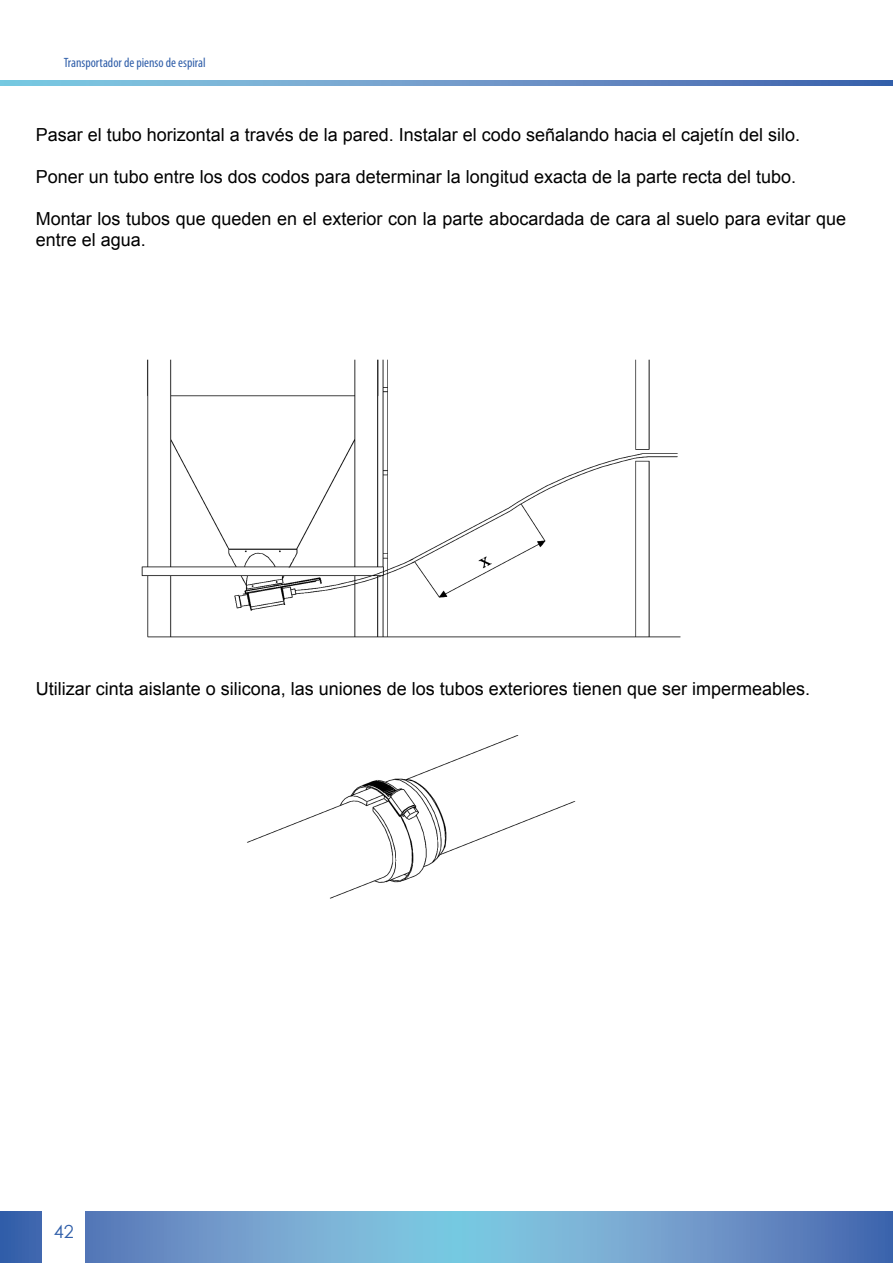
<style>
.page{position:relative;width:893px;height:1263px;background:#fff}
.page>*{position:absolute;margin:0;border:0;box-sizing:border-box;transform-origin:0 0}
.t1{font:18px/21px "Arial";color:#000}
.t2{font:18px "Century Gothic";color:#2f5ea9}
.t3{font:condensed 13.5px "Myriad Pro";color:#2f5ea9}
</style>
<div class="page">
<svg style="left:0;top:1212px;width:893px;height:51px;background:#6b9cca"></svg>
<svg style="left:0;top:81px;width:893px;height:4px;background:#6999c9"></svg>
<div style="left:43px;top:1209px;width:42px;height:54px;background:#fff"></div>
<img style="left:141px;top:359px;width:540px;height:540px">
<p class="t3" style="left:64px;top:54px;width:143px">Transportador de pienso de espiral</p>
<p class="t1" style="left:36px;top:124px;width:766px">Pasar el tubo horizontal a través de la pared. Instalar el codo señalando hacia el cajetín del silo.</p>
<p class="t1" style="left:36px;top:166px;width:762px">Poner un tubo entre los dos codos para determinar la longitud exacta de la parte recta del tubo.</p>
<p class="t1" style="left:36px;top:208px;width:812px">Montar los tubos que queden en el exterior con la parte abocardada de cara al suelo para evitar que entre el agua.</p>
<p class="t1" style="left:36px;top:678px;width:776px">Utilizar cinta aislante o silicona, las uniones de los tubos exteriores tienen que ser impermeables.</p>
<p class="t2" style="left:54px;top:1219px;width:21px">42</p>
</div>
